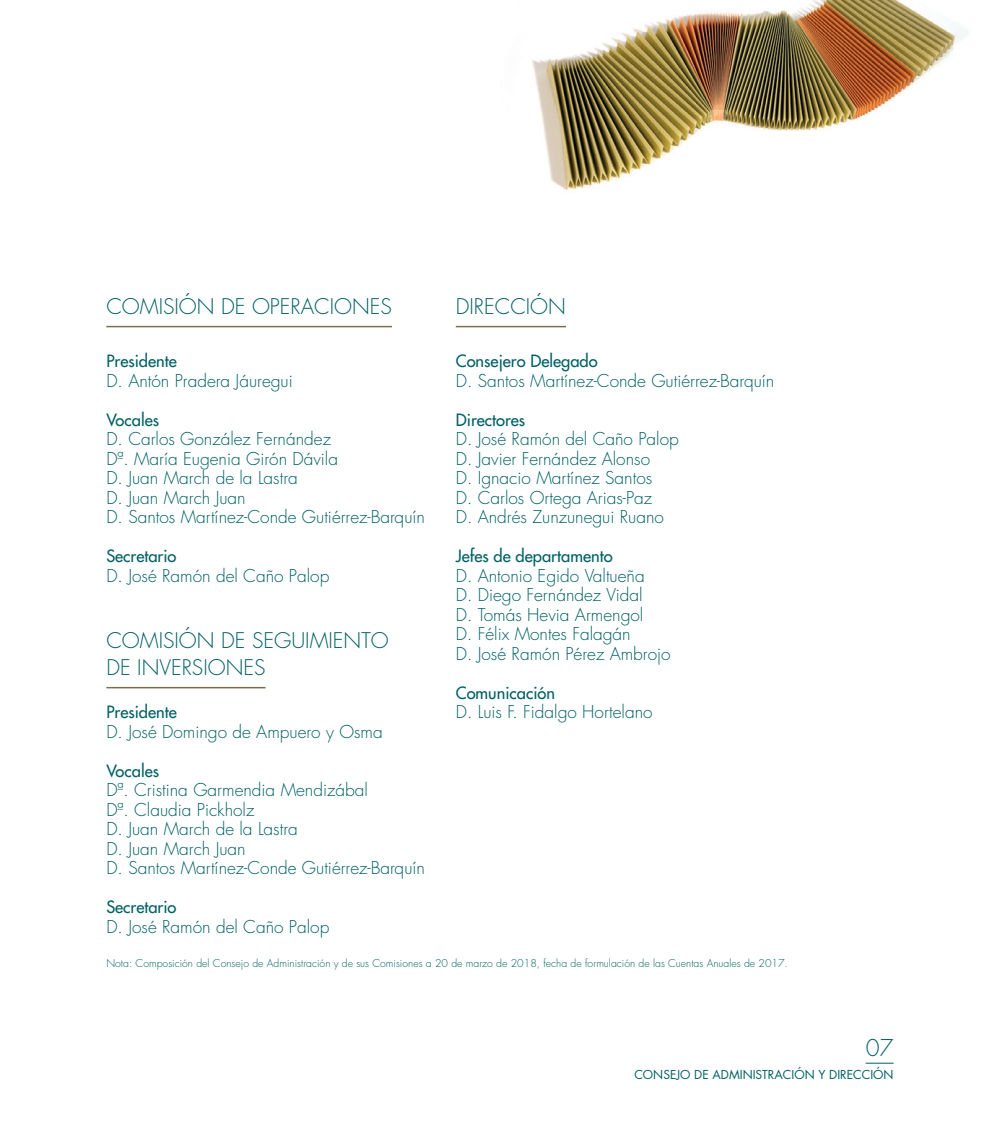
<style>
.page{position:relative;width:1000px;height:1127px;background:#fff}
.page>*{position:absolute;margin:0;border:0;box-sizing:border-box;transform-origin:0 0}
.t1{font:300 22.5px "Futura";color:#006063}
.t2{font:300 21px/27px "Futura";color:#006063}
.t3{font:300 17.25px/19.5px "Futura";color:#006063}
.t4{font:16.5px "Futura";color:#006063}
.t5{font:12px "Futura";color:#006063}
.t6{font:300 10.5px "Futura";color:#006063}
</style>
<div class="page">
<svg style="left:865px;top:1063px;width:28px;height:1px"></svg>
<hr style="left:106px;top:326px;width:286px;height:1px;background:#7b6f4e">
<hr style="left:106px;top:687px;width:159px;height:1px;background:#7b6f4e">
<hr style="left:455px;top:326px;width:111px;height:1px;background:#7b6f4e">
<img style="left:532px;top:0;width:436px;height:190px">
<p class="t2" style="left:106px;top:293px;width:287px">COMISIÓN DE OPERACIONES</p>
<p class="t4" style="left:106px;top:350px;width:72px">Presidente</p>
<p class="t3" style="left:106px;top:371px;width:188px">D. Antón Pradera Jáuregui</p>
<p class="t4" style="left:106px;top:409px;width:54px">Vocales</p>
<p class="t3" style="left:106px;top:429px;width:320px">D. Carlos González Fernández<br>Dª. María Eugenia Girón Dávila<br>D. Juan March de la Lastra<br>D. Juan March Juan<br>D. Santos Martínez-Conde Gutiérrez-Barquín</p>
<p class="t4" style="left:106px;top:545px;width:72px">Secretario</p>
<p class="t3" style="left:106px;top:566px;width:224px">D. José Ramón del Caño Palop</p>
<p class="t2" style="left:106px;top:627px;width:284px">COMISIÓN DE SEGUIMIENTO<br>DE INVERSIONES</p>
<p class="t4" style="left:106px;top:701px;width:72px">Presidente</p>
<p class="t3" style="left:106px;top:722px;width:278px">D. José Domingo de Ampuero y Osma</p>
<p class="t4" style="left:106px;top:760px;width:54px">Vocales</p>
<p class="t3" style="left:106px;top:780px;width:320px">Dª. Cristina Garmendia Mendizábal<br>Dª. Claudia Pickholz<br>D. Juan March de la Lastra<br>D. Juan March Juan<br>D. Santos Martínez-Conde Gutiérrez-Barquín</p>
<p class="t4" style="left:106px;top:896px;width:72px">Secretario</p>
<p class="t3" style="left:106px;top:917px;width:224px">D. José Ramón del Caño Palop</p>
<p class="t2" style="left:455px;top:293px;width:112px">DIRECCIÓN</p>
<p class="t4" style="left:455px;top:350px;width:143px">Consejero Delegado</p>
<p class="t3" style="left:455px;top:371px;width:320px">D. Santos Martínez-Conde Gutiérrez-Barquín</p>
<p class="t4" style="left:455px;top:409px;width:71px">Directores</p>
<p class="t3" style="left:455px;top:429px;width:224px">D. José Ramón del Caño Palop<br>D. Javier Fernández Alonso<br>D. Ignacio Martínez Santos<br>D. Carlos Ortega Arias-Paz<br>D. Andrés Zunzunegui Ruano</p>
<p class="t4" style="left:455px;top:545px;width:158px">Jefes de departamento</p>
<p class="t3" style="left:455px;top:566px;width:216px">D. Antonio Egido Valtueña<br>D. Diego Fernández Vidal<br>D. Tomás Hevia Armengol<br>D. Félix Montes Falagán<br>D. José Ramón Pérez Ambrojo</p>
<p class="t4" style="left:455px;top:682px;width:101px">Comunicación</p>
<p class="t3" style="left:455px;top:702px;width:198px">D. Luis F. Fidalgo Hortelano</p>
<p class="t6" style="left:106px;top:956px;width:682px">Nota: Composición del Consejo de Administración y de sus Comisiones a 20 de marzo de 2018, fecha de formulación de las Cuentas Anuales de 2017.</p>
<h1 class="t1" style="left:865px;top:1033px;width:29px">07</h1>
<p class="t5" style="left:634px;top:1067px;width:261px">CONSEJO DE ADMINISTRACIÓN Y DIRECCIÓN</p>
</div>
